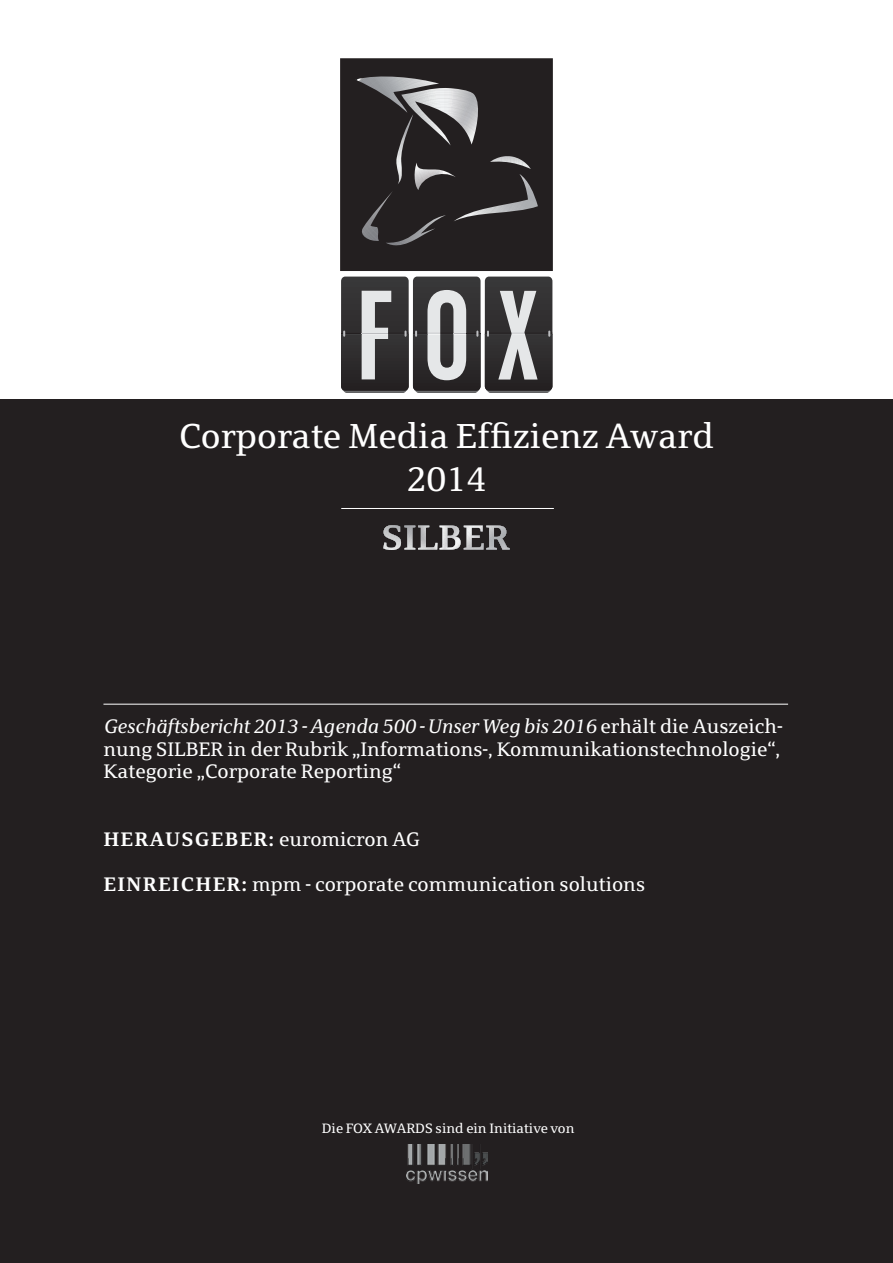
<style>
.page{position:relative;width:893px;height:1263px;background:#fff}
.page>*{position:absolute;margin:0;border:0;box-sizing:border-box;transform-origin:0 0}
.t1{font:34.5px/43.5px "Sparkasse Serif";color:#fff;text-align:center}
.t2{font:19.5px/22.5px "Sparkasse Serif";color:#fff}
.t3{font:700 19.5px "Sparkasse Serif";letter-spacing:.06em;color:#fff}
.t4{font:13.5px "Sparkasse Serif";color:#fff}
.s1{font-style:italic}
.s2{font-weight:400}
.s3{font-weight:700}
</style>
<div class="page">
<div style="left:0;top:400px;width:893px;height:863px;background:#231f20"></div>
<hr style="left:341px;top:508px;width:213px;height:1px;background:#fff">
<hr style="left:103px;top:704px;width:685px;height:1px;background:#fff">
<img style="left:406px;top:1145px;width:81px;height:38px">
<svg style="left:340px;top:58px;width:213px;height:213px;background:#343031"></svg>
<svg style="left:341px;top:277px;width:211px;height:116px;background:#646364"></svg>
<svg style="left:383px;top:525px;width:127px;height:25px"></svg>
<h1 class="t1" style="left:179px;top:413px;width:536px">Corporate Media Effizienz Award<br>2014</h1>
<p class="t2" style="left:103px;top:715px;width:681px"><span class="s1">Geschäftsbericht 2013 - Agenda 500 - Unser Weg bis 2016</span> erhält die Auszeich&shy;nung SILBER in der Rubrik „Informations-, Kommunikationstechnologie“,<br>Kategorie „Corporate Reporting“</p>
<p class="t3" style="left:103px;top:827px;width:318px">HERAUSGEBER: <span class="s2">euromicron AG</span></p>
<p class="t2" style="left:103px;top:872px;width:543px"><span class="s3">EINREICHER:</span> mpm - corporate communication solutions</p>
<p class="t4" style="left:322px;top:1120px;width:254px">Die FOX AWARDS sind ein Initiative von</p>
</div>
